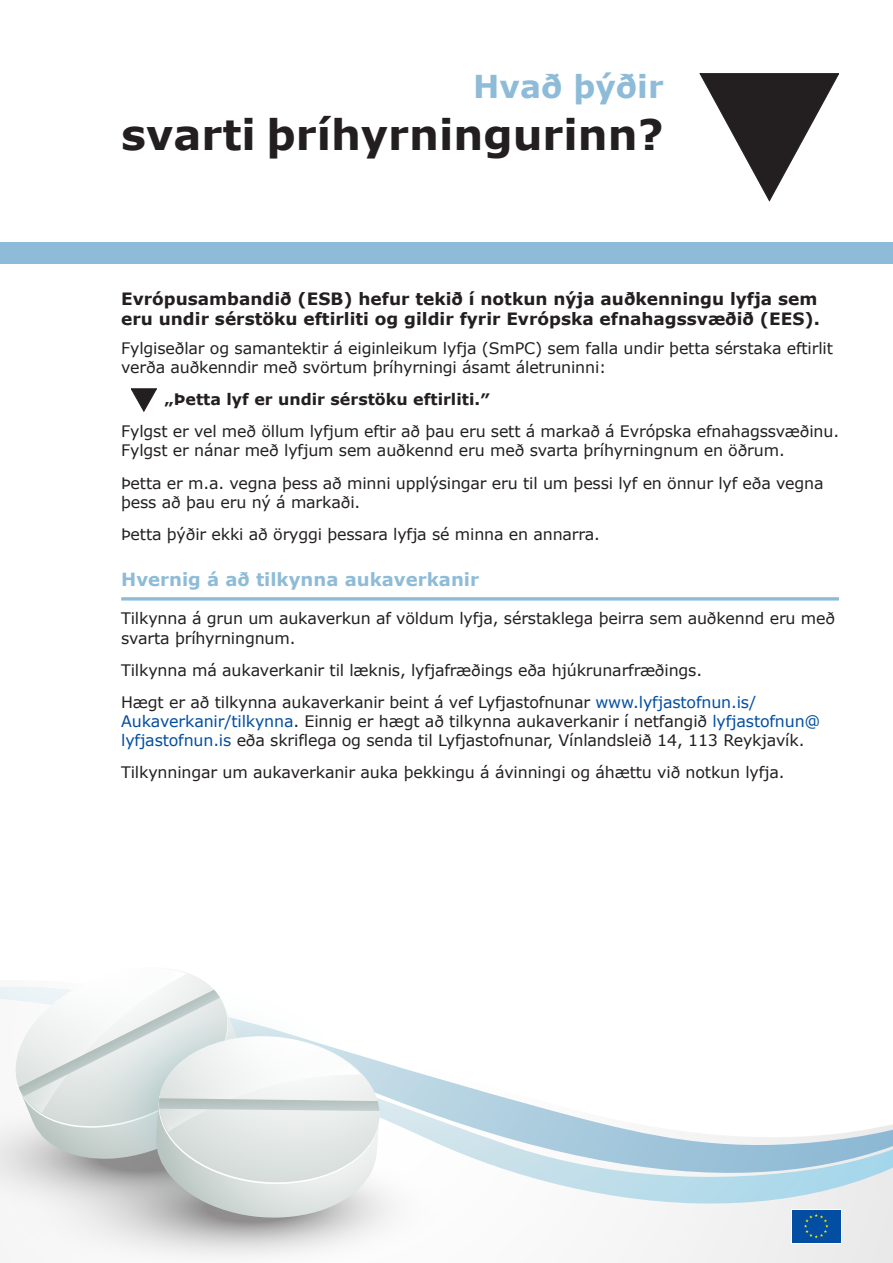
<style>
.page{position:relative;width:893px;height:1263px;background:#fff}
.page>*{position:absolute;margin:0;border:0;box-sizing:border-box;transform-origin:0 0}
.t1{font:700 42px "Verdana";color:#231f20}
.t2{font:700 31.5px "Verdana";color:#8ebcd8}
.t3{font:700 18.15px "Verdana";color:#8ebcd8}
.t4{font:700 16.95px/20.4px "Verdana";color:#231f20}
.t5{font:15.9px/19.2px "Verdana";letter-spacing:-.01em;color:#231f20}
.t6{font:700 15.9px "Verdana";color:#231f20}
.s1{color:#034ea2}
</style>
<div class="page">
<svg style="left:395px;top:1066px;width:498px;height:189px"></svg>
<svg style="left:50px;top:1128px;width:436px;height:130px"></svg>
<svg style="left:76px;top:1219px;width:279px;height:11px;background:#c5c4c4"></svg>
<svg style="left:0;top:970px;width:395px;height:249px"></svg>
<svg style="left:121px;top:597px;width:718px;height:4px;background:#9ec5dd"></svg>
<div style="left:0;top:242px;width:893px;height:22px;background:#8ebcd8"></div>
<svg style="left:700px;top:73px;width:139px;height:128px"></svg>
<svg style="left:131px;top:389px;width:25px;height:22px"></svg>
<svg style="left:791px;top:1209px;width:50px;height:34px"></svg>
<div style="left:792px;top:1210px;width:49px;height:32px;background:#034ea2"></div>
<svg style="left:804px;top:1214px;width:24px;height:24px"></svg>
<h2 class="t2" style="left:473px;top:64px;width:192px">Hvað þýðir</h2>
<h1 class="t1" style="left:121px;top:105px;width:544px">svarti þríhyrningurinn?</h1>
<p class="t4" style="left:121px;top:288px;width:700px">Evrópusambandið (ESB) hefur tekið í notkun nýja auðkenningu lyfja sem eru undir sérstöku eftirliti og gildir fyrir Evrópska efnahagssvæðið (EES).</p>
<p class="t5" style="left:121px;top:338px;width:713px">Fylgiseðlar og samantektir á eiginleikum lyfja (SmPC) sem falla undir þetta sérstaka eftirlit verða auðkenndir með svörtum þríhyrningi ásamt áletruninni:</p>
<p class="t6" style="left:165px;top:388px;width:327px">„Þetta lyf er undir sérstöku eftirliti.″</p>
<p class="t5" style="left:121px;top:422px;width:719px">Fylgst er vel með öllum lyfjum eftir að þau eru sett á markað á Evrópska efnahagssvæðinu.<br>Fylgst er nánar með lyfjum sem auðkennd eru með svarta þríhyrningnum en öðrum.</p>
<p class="t5" style="left:121px;top:473px;width:704px">Þetta er m.a. vegna þess að minni upplýsingar eru til um þessi lyf en önnur lyf eða vegna þess að þau eru ný á markaði.</p>
<p class="t5" style="left:121px;top:524px;width:480px">Þetta þýðir ekki að öryggi þessara lyfja sé minna en annarra.</p>
<p class="t3" style="left:121px;top:566px;width:359px">Hvernig á að tilkynna aukaverkanir</p>
<p class="t5" style="left:121px;top:609px;width:715px">Tilkynna á grun um aukaverkun af völdum lyfja, sérstaklega þeirra sem auðkennd eru með svarta þríhyrningnum.</p>
<p class="t5" style="left:121px;top:654px;width:636px;line-height:32.1px">Tilkynna má aukaverkanir til læknis, lyfjafræðings eða hjúkrunarfræðings.<br>Hægt er að tilkynna aukaverkanir beint á vef Lyfjastofnunar <span class="s1">www.lyfjastofnun.is/</span></p>
<p class="t5" style="left:121px;top:711px;width:701px"><span class="s1">Aukaverkanir/tilkynna</span>. Einnig er hægt að tilkynna aukaverkanir í netfangið <span class="s1">lyfjastofnun@ lyfjastofnun.is</span> eða skriflega og senda til Lyfjastofnunar, Vínlandsleið 14, 113 Reykjavík.</p>
<p class="t5" style="left:121px;top:763px;width:665px">Tilkynningar um aukaverkanir auka þekkingu á ávinningi og áhættu við notkun lyfja.</p>
</div>
